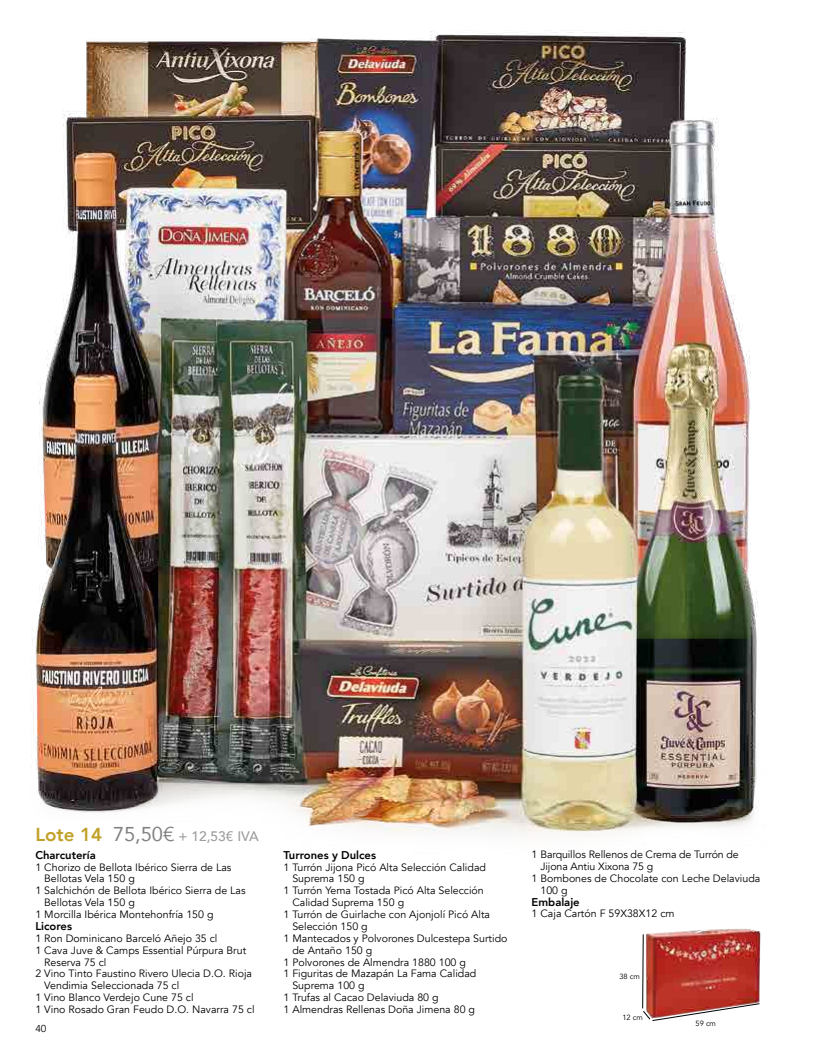
<style>
.page{position:relative;width:815px;height:1053px;background:#fff}
.page>*{position:absolute;margin:0;border:0;box-sizing:border-box;transform-origin:0 0}
.t1{font:500 13.75px "Avenir";color:#9e9d9d}
.t2{font:800 11.25px "Avenir";color:#000}
.t3{font:10.62px "Avenir";color:#000}
.t4{font:10px "Avenir";color:#000}
.t5{font:7.5px "Avenir";color:#000}
.s1{font-weight:800;font-size:18.75px;color:#c1a128}
.s2{font-weight:400;font-size:20px;color:#828282}
</style>
<div class="page">
<img style="left:32px;top:31px;width:726px;height:803px">
<img style="left:660px;top:928px;width:101px;height:23px">
<img style="left:642px;top:933px;width:118px;height:87px">
<p class="t1" style="left:35px;top:824px;width:225px"><span class="s1">Lote 14</span> <span class="s2">75,50€</span> + 12,53€ IVA</p>
<p class="t2" style="left:35px;top:845px;width:62px">Charcutería</p>
<p class="t3" style="left:35px;top:860px;width:198px">1 Chorizo de Bellota Ibérico Sierra de Las</p>
<p class="t3" style="left:44px;top:872px;width:92px">Bellotas Vela 150 g</p>
<p class="t3" style="left:35px;top:884px;width:212px">1 Salchichón de Bellota Ibérico Sierra de Las</p>
<p class="t3" style="left:44px;top:896px;width:92px">Bellotas Vela 150 g</p>
<p class="t3" style="left:35px;top:908px;width:180px">1 Morcilla Ibérica Montehonfría 150 g</p>
<p class="t2" style="left:35px;top:917px;width:38px">Licores</p>
<p class="t3" style="left:35px;top:931px;width:184px">1 Ron Dominicano Barceló Añejo 35 cl</p>
<p class="t3" style="left:35px;top:943px;width:212px">1 Cava Juve &amp; Camps Essential Púrpura Brut</p>
<p class="t3" style="left:44px;top:955px;width:64px">Reserva 75 cl</p>
<p class="t3" style="left:35px;top:967px;width:218px">2 Vino Tinto Faustino Rivero Ulecia D.O. Rioja</p>
<p class="t3" style="left:44px;top:979px;width:137px">Vendimia Seleccionada 75 cl</p>
<p class="t3" style="left:35px;top:991px;width:160px">1 Vino Blanco Verdejo Cune 75 cl</p>
<p class="t3" style="left:35px;top:1003px;width:221px">1 Vino Rosado Gran Feudo D.O. Navarra 75 cl</p>
<p class="t4" style="left:35px;top:1022px;width:13px">40</p>
<p class="t2" style="left:284px;top:845px;width:94px">Turrones y Dulces</p>
<p class="t3" style="left:284px;top:860px;width:204px">1 Turrón Jijona Picó Alta Selección Calidad</p>
<p class="t3" style="left:292px;top:872px;width:74px">Suprema 150 g</p>
<p class="t3" style="left:284px;top:884px;width:202px">1 Turrón Yema Tostada Picó Alta Selección</p>
<p class="t3" style="left:292px;top:896px;width:113px">Calidad Suprema 150 g</p>
<p class="t3" style="left:284px;top:908px;width:208px">1 Turrón de Guirlache con Ajonjolí Picó Alta</p>
<p class="t3" style="left:292px;top:919px;width:77px">Selección 150 g</p>
<p class="t3" style="left:284px;top:931px;width:225px">1 Mantecados y Polvorones Dulcestepa Surtido</p>
<p class="t3" style="left:292px;top:943px;width:81px">de Antaño 150 g</p>
<p class="t3" style="left:284px;top:955px;width:184px">1 Polvorones de Almendra 1880 100 g</p>
<p class="t3" style="left:284px;top:967px;width:194px">1 Figuritas de Mazapán La Fama Calidad</p>
<p class="t3" style="left:292px;top:979px;width:74px">Suprema 100 g</p>
<p class="t3" style="left:284px;top:991px;width:157px">1 Trufas al Cacao Delaviuda 80 g</p>
<p class="t3" style="left:284px;top:1003px;width:193px">1 Almendras Rellenas Doña Jimena 80 g</p>
<p class="t3" style="left:532px;top:848px;width:209px">1 Barquillos Rellenos de Crema de Turrón de</p>
<p class="t3" style="left:540px;top:859px;width:114px">Jijona Antiu Xixona 75 g</p>
<p class="t3" style="left:532px;top:871px;width:230px">1 Bombones de Chocolate con Leche Delaviuda</p>
<p class="t3" style="left:540px;top:883px;width:29px">100 g</p>
<p class="t2" style="left:532px;top:892px;width:50px">Embalaje</p>
<p class="t3" style="left:532px;top:907px;width:144px">1 Caja Cartón F 59X38X12 cm</p>
<p class="t5" style="left:619px;top:971px;width:22px">38 cm</p>
<p class="t5" style="left:622px;top:1012px;width:22px">12 cm</p>
<p class="t5" style="left:696px;top:1019px;width:22px">59 cm</p>
</div>
